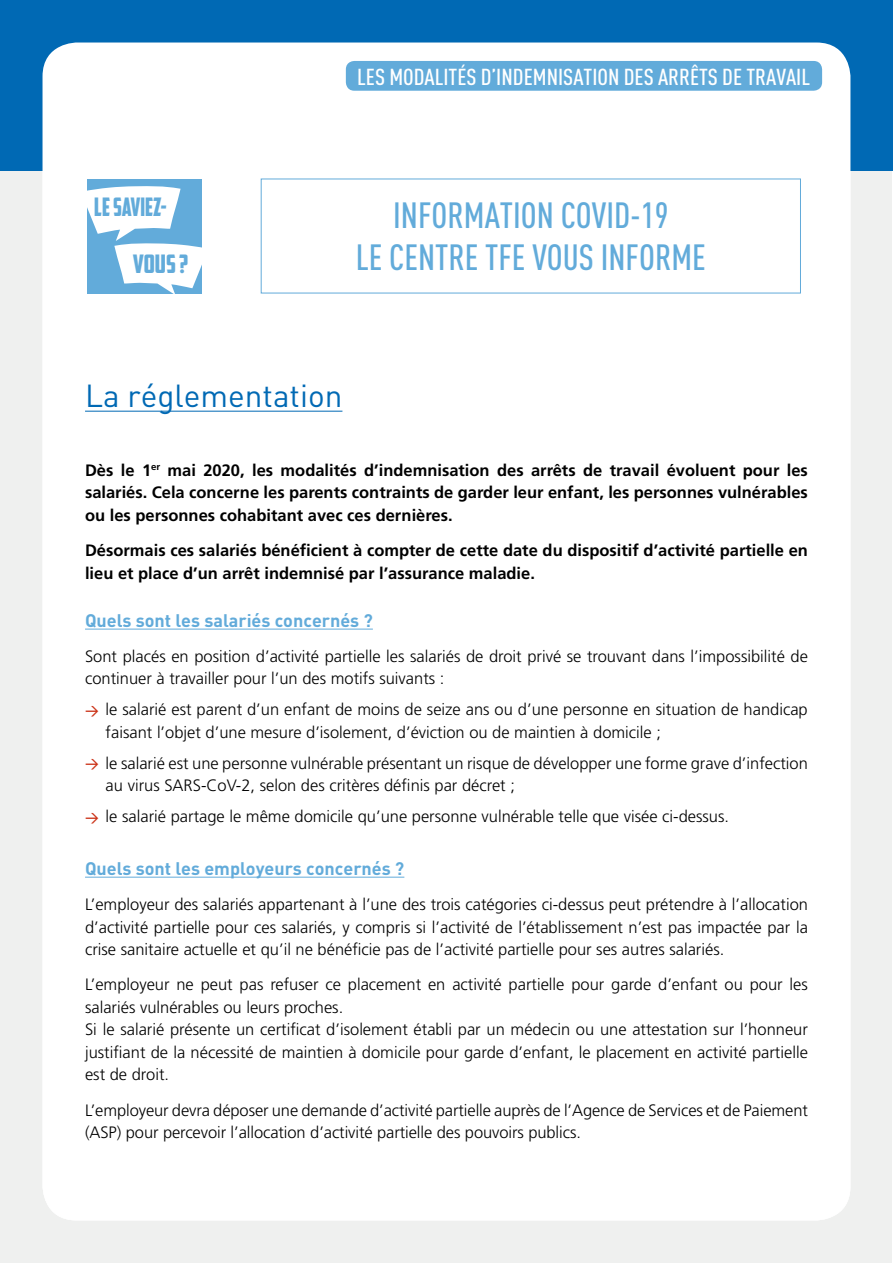
<style>
.page{position:relative;width:893px;height:1263px;background:#fff}
.page>*{position:absolute;margin:0;border:0;box-sizing:border-box;transform-origin:0 0}
.t1{font:500 condensed 36px/42px "DINOT";color:#62abda;text-align:center}
.t2{font:31.5px "DINOT";color:#0069b4}
.t3{font:25.5px "American Captain";color:#62abda;scale:.9 1}
.t4{font:25.5px "American Captain";color:#62abda}
.t5{font:500 condensed 22.8px "DINOT";color:#fff;scale:1.05 1}
.t6{font:700 18px "DINOT";color:#62abda}
.t7{font:300 16.5px/22.5px "Frutiger LT Std";color:#000}
.t8{font:700 16.5px/22.5px "Frutiger LT Std";color:#000;text-align:justify}
.s1{font-family:"DINOT";font-weight:500;font-size:13.5px;color:#cb3217}
</style>
<div class="page">
<div style="left:1px;top:1px;width:891px;height:1261px;background:#eff0ef"></div>
<div style="left:0;top:0;width:893px;height:170px;background:#0069b4"></div>
<div style="left:43px;top:43px;width:807px;height:1177px;background:#fff;border-radius:34px"></div>
<div style="left:346px;top:61px;width:476px;height:30px;background:#62abda;border-radius:9px"></div>
<div style="left:87px;top:179px;width:115px;height:114px;background:#62abda"></div>
<svg style="left:87px;top:186px;width:115px;height:108px"></svg>
<hr style="left:85px;top:411px;width:257px;height:1px;background:#0069b4">
<hr style="left:85px;top:629px;width:288px;height:1px;background:#62abda">
<hr style="left:85px;top:877px;width:319px;height:1px;background:#62abda">
<h3 class="t5" style="left:357px;top:63px;width:433px">LES MODALITÉS D’INDEMNISATION DES ARRÊTS DE TRAVAIL</h3>
<h3 class="t3" style="left:94px;top:191px;width:82px">LE SAVIEZ-</h3>
<h3 class="t4" style="left:133px;top:248px;width:57px">VOUS ?</h3>
<h1 class="t1" style="left:356px;top:194px;width:352px">INFORMATION COVID-19<br>LE CENTRE TFE VOUS INFORME</h1>
<h2 class="t2" style="left:85px;top:376px;width:259px">La réglementation</h2>
<p class="t8" style="left:85px;top:459px;width:724px">Dès le 1<sup>er</sup> mai 2020, les modalités d’indemnisation des arrêts de travail évoluent pour les salariés. Cela concerne les parents contraints de garder leur enfant, les personnes vulnérables ou les personnes cohabitant avec ces dernières.</p>
<p class="t8" style="left:85px;top:539px;width:724px">Désormais ces salariés bénéficient à compter de cette date du dispositif d’activité partielle en lieu et place d’un arrêt indemnisé par l’assurance maladie.</p>
<p class="t6" style="left:85px;top:608px;width:289px">Quels sont les salariés concernés ?</p>
<p class="t7" style="left:85px;top:645px;width:724px">Sont placés en position d’activité partielle les salariés de droit privé se trouvant dans l’impossibilité de continuer à travailler pour l’un des motifs suivants :</p>
<p class="t7" style="left:106px;top:699px;width:704px;text-indent:-21px"><span class="s1">→</span> le salarié est parent d’un enfant de moins de seize ans ou d’une personne en situation de handicap faisant l’objet d’une mesure d’isolement, d’éviction ou de maintien à domicile ;</p>
<p class="t7" style="left:106px;top:752px;width:704px;text-indent:-21px"><span class="s1">→</span> le salarié est une personne vulnérable présentant un risque de développer une forme grave d’infection au virus SARS-CoV-2, selon des critères définis par décret ;</p>
<p class="t7" style="left:85px;top:806px;width:646px"><span class="s1">→</span> le salarié partage le même domicile qu’une personne vulnérable telle que visée ci-dessus.</p>
<p class="t6" style="left:85px;top:856px;width:321px">Quels sont les employeurs concernés ?</p>
<p class="t7" style="left:85px;top:893px;width:724px;text-align:justify">L’employeur des salariés appartenant à l’une des trois catégories ci-dessus peut prétendre à l’allocation d’activité partielle pour ces salariés, y compris si l’activité de l’établissement n’est pas impactée par la crise sanitaire actuelle et qu’il ne bénéficie pas de l’activité partielle pour ses autres salariés.</p>
<p class="t7" style="left:85px;top:973px;width:724px">L’employeur ne peut pas refuser ce placement en activité partielle pour garde d’enfant ou pour les salariés vulnérables ou leurs proches.<br>Si le salarié présente un certificat d’isolement établi par un médecin ou une attestation sur l’honneur justifiant de la nécessité de maintien à domicile pour garde d’enfant, le placement en activité partielle est de droit.</p>
<p class="t7" style="left:85px;top:1099px;width:724px">L’employeur devra déposer une demande d’activité partielle auprès de l’Agence de Services et de Paiement (ASP) pour percevoir l’allocation d’activité partielle des pouvoirs publics.</p>
</div>
